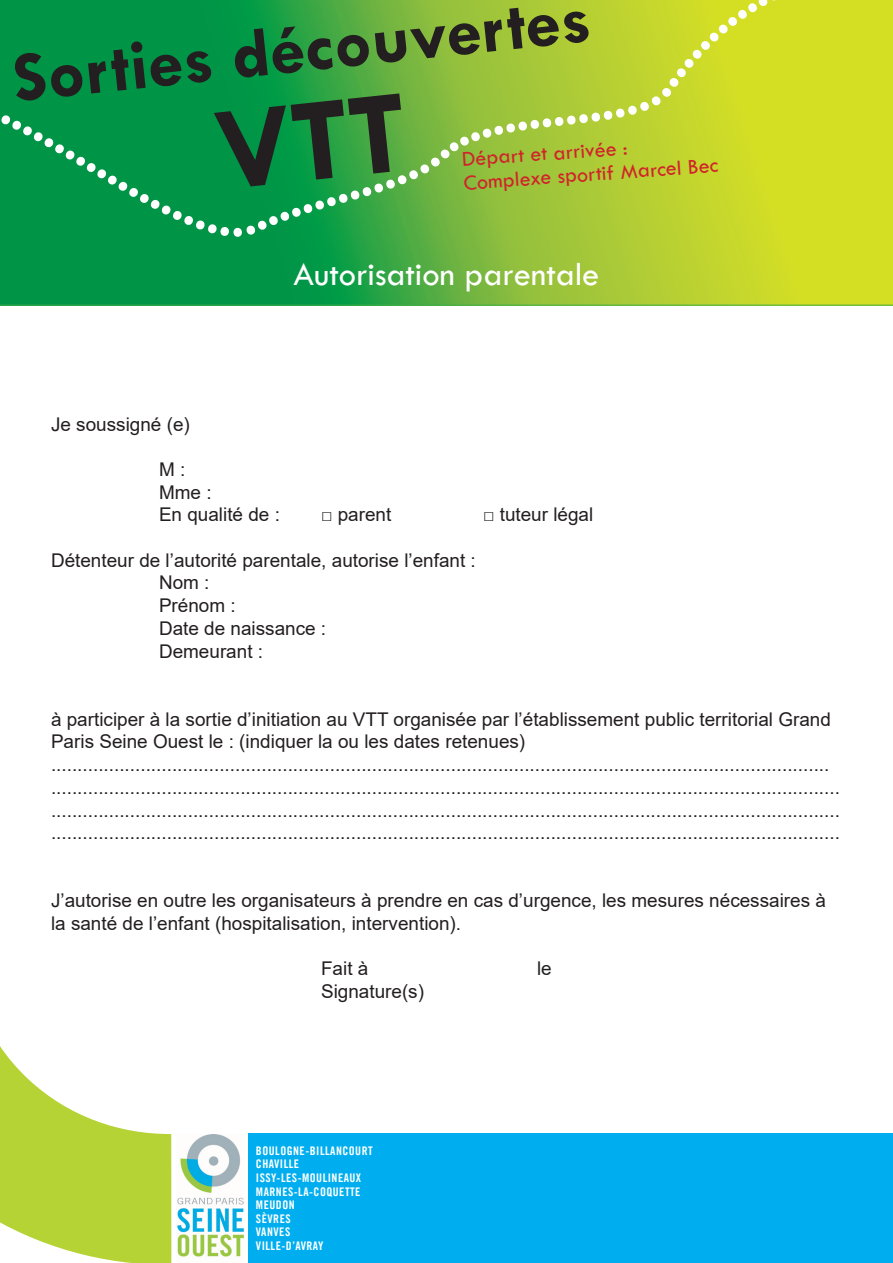
<style>
.page{position:relative;width:893px;height:1263px;background:#fff}
.page>*{position:absolute;margin:0;border:0;box-sizing:border-box;transform-origin:0 0}
.t1{font:700 72px "Tw Cen";color:#231f20}
.t2{font:70.95px "Myriad Pro";color:#fff}
.t3{font:34.5px "Tw Cen";color:#fff}
.t4{font:22.05px "Tw Cen";color:#d1232a}
.t5{font:18.9px/22.6px "Arial";color:#231f20}
.t6{font:11.85px "Trade Gothic LT Bold Cond Twenty";letter-spacing:.04em;color:#fff}
</style>
<div class="page">
<svg style="left:0;top:1046px;width:171px;height:217px"></svg>
<svg style="left:0;top:0;width:893px;height:305px;background:#6fb939"></svg>
<img style="left:177px;top:1135px;width:67px;height:122px">
<div style="left:248px;top:1134px;width:645px;height:129px;background:#00aeef"></div>
<svg style="left:554px;top:117px;width:10px;height:9px"></svg>
<svg style="left:591px;top:0;width:178px;height:122px;background:#c7d72a"></svg>
<div style="left:0;top:114px;width:65px;height:41px;background:#009447"></div>
<svg style="left:106px;top:93px;width:422px;height:144px;background:#32a443"></svg>
<p class="t1" style="left:8px;top:36px;width:582px;rotate:-6deg">Sorties découvertes</p>
<p class="t2" style="left:599px;top:181px;width:65px;rotate:173deg">.. ..</p>
<p class="t2" style="left:76px;top:233px;width:53px;rotate:-149deg">. .. .</p>
<p class="t4" style="left:461px;top:146px;width:168px;rotate:-4deg">Départ et arrivée :</p>
<p class="t4" style="left:463px;top:169px;width:257px;rotate:-4deg">Complexe sportif Marcel Bec</p>
<p class="t2" style="left:380px;top:254px;width:53px;rotate:164deg">.. ..</p>
<p class="t3" style="left:293px;top:254px;width:308px">Autorisation parentale</p>
<p class="t5" style="left:51px;top:412px;width:140px">Je soussigné (e)</p>
<p class="t5" style="left:159px;top:458px;width:28px">M :</p>
<p class="t5" style="left:159px;top:480px;width:54px">Mme :</p>
<p class="t5" style="left:159px;top:503px;width:122px">En qualité de :</p>
<p class="t5" style="left:321px;top:503px;width:72px">□ parent</p>
<p class="t5" style="left:483px;top:503px;width:112px">□ tuteur légal</p>
<p class="t5" style="left:51px;top:549px;width:426px">Détenteur de l’autorité parentale, autorise l’enfant :</p>
<p class="t5" style="left:159px;top:571px;width:52px">Nom :</p>
<p class="t5" style="left:159px;top:594px;width:78px">Prénom :</p>
<p class="t5" style="left:159px;top:617px;width:169px">Date de naissance :</p>
<p class="t5" style="left:159px;top:639px;width:106px">Demeurant :</p>
<p class="t5" style="left:51px;top:708px;width:781px">à participer à la sortie d’initiation au VTT organisée par l’établissement public territorial Grand<br>Paris Seine Ouest le : (indiquer la ou les dates retenues)</p>
<p class="t5" style="left:51px;top:753px;width:790px">.................................................................................................................................................... ...................................................................................................................................................... ...................................................................................................................................................... ......................................................................................................................................................</p>
<p class="t5" style="left:51px;top:889px;width:776px">J’autorise en outre les organisateurs à prendre en cas d’urgence, les mesures nécessaires à la santé de l’enfant (hospitalisation, intervention).</p>
<p class="t5" style="left:321px;top:957px;width:49px">Fait à</p>
<p class="t5" style="left:537px;top:957px;width:16px">le</p>
<p class="t5" style="left:321px;top:980px;width:105px">Signature(s)</p>
<p class="t6" style="left:256px;top:1143px;width:118px">BOULOGNE-BILLANCOURT</p>
<p class="t6" style="left:256px;top:1157px;width:45px">CHAVILLE</p>
<p class="t6" style="left:256px;top:1170px;width:107px">ISSY-LES-MOULINEAUX</p>
<p class="t6" style="left:256px;top:1184px;width:106px">MARNES-LA-COQUETTE</p>
<p class="t6" style="left:256px;top:1198px;width:40px">MEUDON</p>
<p class="t6" style="left:256px;top:1211px;width:36px">SÈVRES</p>
<p class="t6" style="left:256px;top:1225px;width:36px">VANVES</p>
<p class="t6" style="left:256px;top:1238px;width:69px">VILLE-D’AVRAY</p>
</div>
